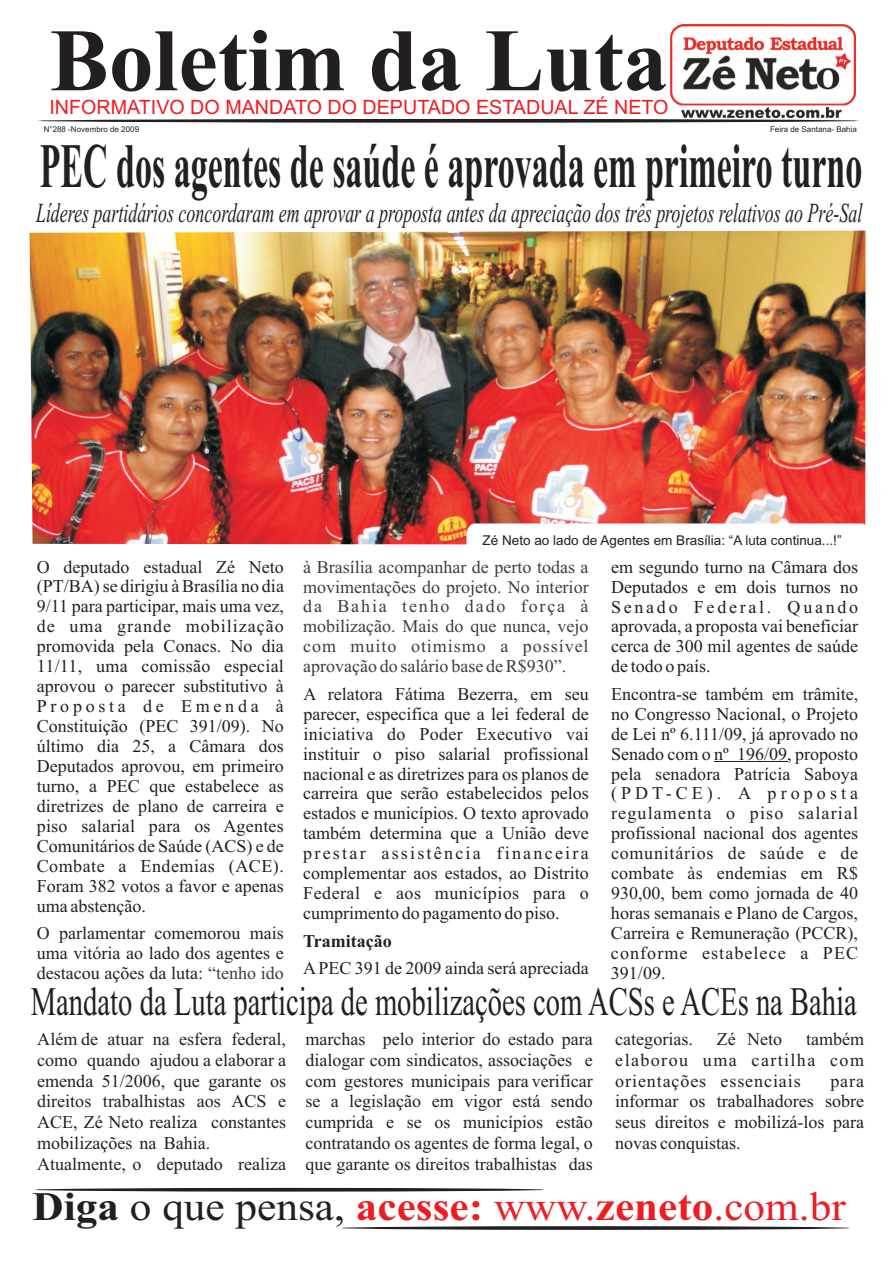
<style>
.page{position:relative;width:893px;height:1262px;background:#fff}
.page>*{position:absolute;margin:0;border:0;box-sizing:border-box;transform-origin:0 0}
.t1{font:700 88.95px "Times New Roman";color:#231f20}
.t2{font:700 63.15px "Times New Roman";color:#231f20;scale:.54 1}
.t3{font:40.5px "Times New Roman";color:#231f20;scale:.71 1}
.t4{font:700 40.5px "Times New Roman";color:#ee1d23;scale:1.07 1}
.t5{font:italic 27.45px "Times New Roman";color:#231f20;scale:.65 1}
.t6{font:19.65px "Arial";color:#ee1d23}
.t7{font:18px/20px "Times New Roman";color:#231f20;text-align:justify}
.t8{font:18px/20px "Times New Roman";color:#3e3e3f;text-align:justify}
.t9{font:18px "Times New Roman";letter-spacing:.055em;color:#231f20}
.t10{font:18px "Times New Roman";letter-spacing:.06em;color:#231f20}
.t11{font:18px "Times New Roman";letter-spacing:.15em;color:#231f20}
.t12{font:700 18px "Times New Roman";color:#231f20}
.t13{font:13.5px "Arial";color:#231f20}
.t14{font:7.95px "Arial";color:#231f20}
.s1{color:#3e3e3f}
.s2{color:#231f20}
.s3{font-weight:400;color:#231f20}
.s4{font-weight:400}
</style>
<div class="page">
<svg style="left:37px;top:119px;width:822px;height:4px;background:#433f40"></svg>
<svg style="left:35px;top:1187px;width:509px;height:4px;fill:#231f20"></svg>
<hr style="left:341px;top:1226px;width:509px;height:3px;background:#231f20;border-radius:50%">
<img style="left:671px;top:25px;width:184px;height:92px">
<img style="left:30px;top:231px;width:835px;height:314px">
<svg style="left:466px;top:523px;width:400px;height:22px"></svg>
<hr style="left:714px;top:761px;width:73px;height:1px;background:#231f20">
<h1 class="t1" style="left:50px;top:30px;width:619px">Boletim da Luta</h1>
<p class="t6" style="left:49px;top:99px;width:620px">INFORMATIVO DO MANDATO DO DEPUTADO ESTADUAL ZÉ NETO</p>
<h2 class="t2" style="left:40px;top:144px;width:1524px">PEC dos agentes de saúde é aprovada em primeiro turno</h2>
<p class="t14" style="left:44px;top:126px;width:97px">N°288 -Novembro de 2009</p>
<p class="t14" style="left:770px;top:126px;width:88px">Feira de Santana- Bahia</p>
<h3 class="t5" style="left:36px;top:203px;width:1272px">Líderes partidários concordaram em aprovar a proposta antes da apreciação dos três projetos relativos ao Pré-Sal</h3>
<p class="t13" style="left:482px;top:535px;width:360px">Zé Neto ao lado de Agentes em Brasília: “A luta continua...!”</p>
<p class="t7" style="left:37px;top:558px;width:248px">O deputado estadual Zé Neto</p>
<p class="t7" style="left:611px;top:558px;width:248px">em segundo turno na Câmara dos</p>
<p class="t7" style="left:37px;top:578px;width:248px">(PT/BA) se dirigiu à Brasília no dia</p>
<p class="t7" style="left:611px;top:578px;width:248px">Deputados e em dois turnos no</p>
<p class="t7" style="left:37px;top:598px;width:248px">9/11 para participar, mais uma vez,</p>
<p class="t11" style="left:611px;top:600px;width:248px">Senado Federal. Quando</p>
<p class="t9" style="left:37px;top:620px;width:248px">de uma grande mobilização</p>
<p class="t7" style="left:611px;top:618px;width:249px">aprovada, a proposta vai beneficiar</p>
<p class="t7" style="left:37px;top:638px;width:248px">promovida pela Conacs. No dia</p>
<p class="t7" style="left:611px;top:638px;width:248px">cerca de 300 mil agentes de saúde</p>
<p class="t7" style="left:37px;top:658px;width:248px">11/11, uma comissão especial</p>
<p class="t8" style="left:303px;top:558px;width:287px">à Brasília acompanhar de perto todas a movimentações do projeto. No interior da Bahia tenho dado força à mobilização. Mais do que nunca, vejo com muito otimismo a possível aprovação do salário base de R$930”.</p>
<p class="t7" style="left:37px;top:654px;width:822px;line-height:27.5px;text-indent:574px">de todo o país.<br>aprovou o parecer substitutivo à A relatora Fátima Bezerra, em seu Encontra-se também em trâmite,</p>
<p class="t7" style="left:37px;top:705px;width:823px">P r o p o s t a d e E m e n d a à parecer, especifica que a lei federal de no Congresso Nacional, o Projeto Constituição (PEC 391/09). No iniciativa do Poder Executivo vai de Lei nº 6.111/09, já aprovado no último dia 25, a Câmara dos instituir o piso salarial profissional Senado com o nº 196/09, proposto Deputados aprovou, em primeiro nacional e as diretrizes para os planos de pela senadora Patrícia Saboya turno, a PEC que estabelece as carreira que serão estabelecidos pelos ( P D T- C E ) . A p r o p o s t a diretrizes de plano de carreira e estados e municípios. O texto aprovado regulamenta o piso salarial piso salarial para os Agentes também determina que a União deve profissional nacional dos agentes Comunitários de Saúde (ACS) e de prestar assistência financeira comunitários de saúde e de Combate a Endemias (ACE). complementar aos estados, ao Distrito combate às endemias em R$ Foram 382 votos a favor e apenas Federal e aos municípios para o 930,00, bem como jornada de 40</p>
<p class="t7" style="left:37px;top:897px;width:111px">uma abstenção.</p>
<p class="t7" style="left:303px;top:905px;width:258px">cumprimento do pagamento do piso.</p>
<p class="t7" style="left:611px;top:905px;width:248px">horas semanais e Plano de Cargos,</p>
<p class="t7" style="left:37px;top:924px;width:248px">O parlamentar comemorou mais</p>
<p class="t7" style="left:611px;top:924px;width:248px">Carreira e Remuneração (PCCR),</p>
<p class="t12" style="left:303px;top:934px;width:90px">Tramitação</p>
<p class="t7" style="left:37px;top:944px;width:248px">uma vitória ao lado dos agentes e</p>
<p class="t10" style="left:611px;top:946px;width:248px">conforme estabelece a PEC</p>
<p class="t7" style="left:303px;top:959px;width:287px">APEC 391 de 2009 ainda será apreciada</p>
<p class="t7" style="left:37px;top:964px;width:248px">destacou ações da luta: <span class="s1">“tenho ido</span></p>
<p class="t7" style="left:611px;top:964px;width:56px">391/09.</p>
<h3 class="t3" style="left:31px;top:986px;width:1164px">Mandato da Luta participa de mobilizações com ACSs e ACEs na Bahia</h3>
<p class="t7" style="left:37px;top:1031px;width:657px">Além de atuar na esfera federal, marchas pelo interior do estado para categorias.</p>
<p class="t7" style="left:716px;top:1031px;width:67px">Zé Neto</p>
<p class="t7" style="left:37px;top:1030px;width:828px;line-height:20.7px;text-indent:768px">também como quando ajudou a elaborar a dialogar com sindicatos, associações e elaborou uma cartilha com emenda 51/2006, que garante os com gestores municipais para verificar orientações essenciais</p>
<p class="t7" style="left:37px;top:1072px;width:828px;line-height:20.7px;text-indent:793px">para direitos trabalhistas aos ACS e se a legislação em vigor está sendo informar os trabalhadores sobre ACE, Zé Neto realiza constantes cumprida e se os municípios estão seus direitos e mobilizá-los para mobilizações na Bahia.</p>
<p class="t7" style="left:37px;top:1134px;width:704px;line-height:20.7px;text-indent:268px">contratando os agentes de forma legal, o novas conquistas.<br>Atualmente, o deputado realiza que garante os direitos trabalhistas das</p>
<h3 class="t4" style="left:32px;top:1192px;width:761px"><span class="s2">Diga</span> <span class="s3">o que pensa,</span> acesse: <span class="s4">www.</span>zeneto<span class="s4">.com.br</span></h3>
</div>
